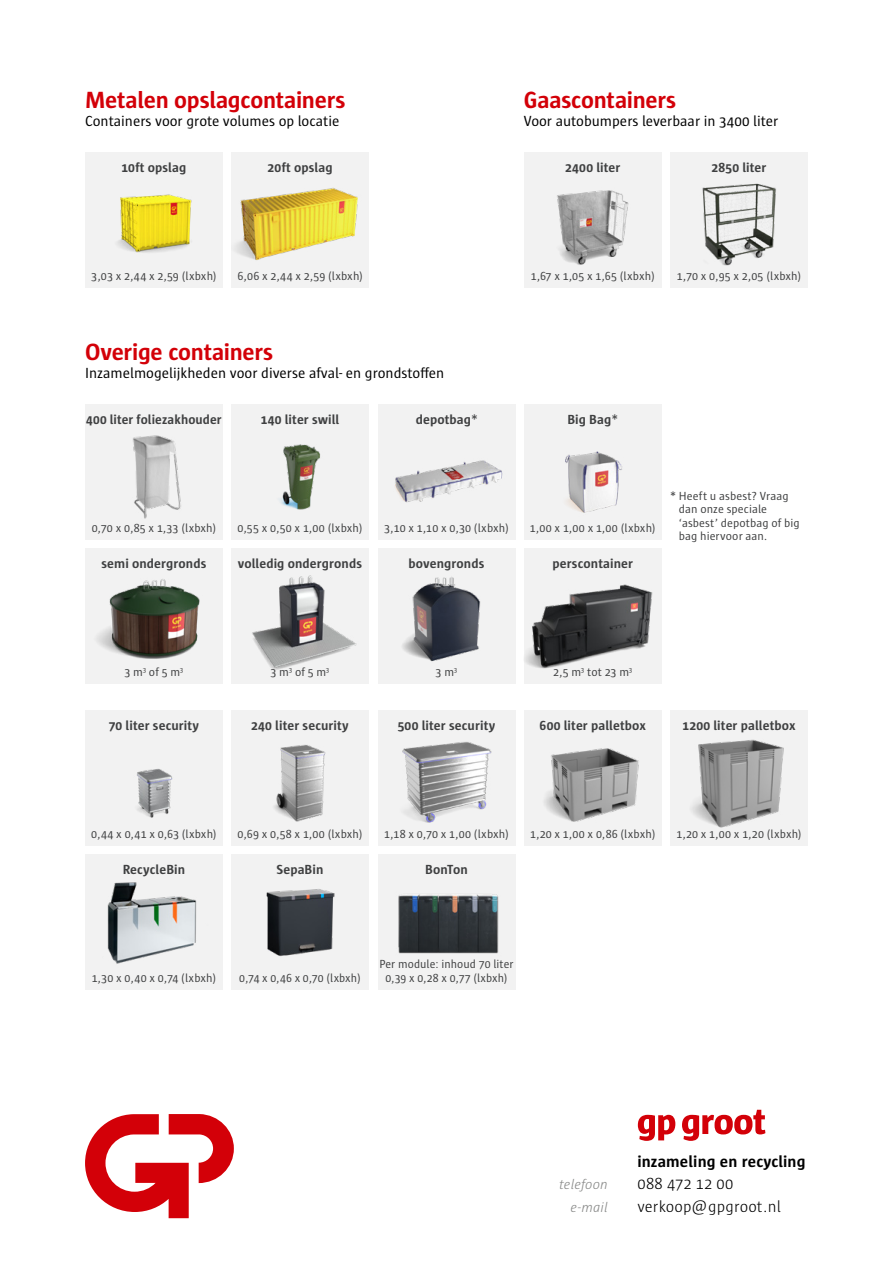
<style>
.page{position:relative;width:893px;height:1263px;background:#fff}
.page>*{position:absolute;margin:0;border:0;box-sizing:border-box;transform-origin:0 0}
.t1{font:700 24px "Sun";letter-spacing:-.01em;color:#d30008}
.t2{font:300 16.5px/22.5px "Sun";letter-spacing:.01em;color:#000}
.t3{font:700 16.5px "Sun";letter-spacing:.01em;color:#000}
.t4{font:15px "Sun";color:#000}
.t5{font:italic 300 14.25px/22.5px "Sun";letter-spacing:.01em;color:#868786;text-align:right}
.t6{font:700 13.5px "Sun";letter-spacing:.005em;color:#3f4041}
.t7{font:12px/13.5px "Sun";letter-spacing:.01em;color:#3f4041;text-align:center}
.t8{font:12px "Sun";letter-spacing:.03em;color:#3f4041}
.s1{font-weight:400}
</style>
<div class="page">
<svg style="left:85px;top:1114px;width:149px;height:104px"></svg>
<svg style="left:638px;top:1115px;width:37px;height:26px"></svg>
<svg style="left:682px;top:1110px;width:83px;height:31px"></svg>
<div style="left:378px;top:405px;width:137px;height:135px;background:#f2f2f2"></div>
<img style="left:395px;top:460px;width:108px;height:43px">
<img style="left:231px;top:405px;width:138px;height:135px">
<img style="left:524px;top:405px;width:138px;height:133px">
<img style="left:524px;top:549px;width:138px;height:135px">
<div style="left:85px;top:153px;width:138px;height:135px;background:#f2f2f2"></div>
<img style="left:117px;top:194px;width:75px;height:59px">
<div style="left:85px;top:405px;width:138px;height:135px;background:#f2f2f2"></div>
<img style="left:133px;top:435px;width:48px;height:84px">
<div style="left:231px;top:549px;width:138px;height:135px;background:#f2f2f2"></div>
<img style="left:252px;top:575px;width:105px;height:95px">
<div style="left:231px;top:153px;width:138px;height:135px;background:#f2f2f2"></div>
<img style="left:235px;top:188px;width:123px;height:73px">
<div style="left:85px;top:549px;width:138px;height:135px;background:#f2f2f2"></div>
<img style="left:97px;top:579px;width:103px;height:80px">
<img style="left:524px;top:153px;width:138px;height:135px">
<div style="left:378px;top:549px;width:137px;height:135px;background:#f2f2f2"></div>
<img style="left:402px;top:577px;width:79px;height:85px">
<img style="left:670px;top:154px;width:138px;height:134px">
<div style="left:378px;top:711px;width:137px;height:135px;background:#f2f2f2"></div>
<img style="left:402px;top:742px;width:90px;height:81px">
<div style="left:85px;top:855px;width:138px;height:135px;background:#f2f2f2"></div>
<img style="left:107px;top:882px;width:90px;height:82px">
<div style="left:231px;top:855px;width:138px;height:135px;background:#f2f2f2"></div>
<img style="left:266px;top:889px;width:69px;height:68px">
<div style="left:378px;top:855px;width:137px;height:135px;background:#f2f2f2"></div>
<img style="left:398px;top:894px;width:101px;height:60px">
<div style="left:524px;top:711px;width:138px;height:135px;background:#f2f2f2"></div>
<img style="left:544px;top:748px;width:95px;height:74px">
<img style="left:85px;top:711px;width:138px;height:133px">
<div style="left:670px;top:711px;width:138px;height:135px;background:#f2f2f2"></div>
<img style="left:691px;top:739px;width:93px;height:89px">
<div style="left:231px;top:711px;width:138px;height:135px;background:#f2f2f2"></div>
<img style="left:274px;top:745px;width:52px;height:77px">
<h1 class="t1" style="left:85px;top:87px;width:262px">Metalen opslagcontainers</h1>
<p class="t4" style="left:85px;top:113px;width:256px">Containers voor grote volumes op locatie</p>
<h1 class="t1" style="left:524px;top:87px;width:154px">Gaascontainers</h1>
<p class="t4" style="left:524px;top:113px;width:256px">Voor autobumpers leverbaar in 3400 liter</p>
<p class="t6" style="left:121px;top:160px;width:67px">10ft opslag</p>
<p class="t6" style="left:268px;top:160px;width:67px">20ft opslag</p>
<p class="t6" style="left:565px;top:160px;width:57px">2400 liter</p>
<p class="t6" style="left:712px;top:160px;width:56px">2850 liter</p>
<p class="t7" style="left:91px;top:269px;width:127px">3,03 x 2,44 x 2,59 (lxbxh)</p>
<p class="t7" style="left:237px;top:269px;width:127px">6,06 x 2,44 x 2,59 (lxbxh)</p>
<p class="t7" style="left:531px;top:269px;width:125px">1,67 x 1,05 x 1,65 (lxbxh)</p>
<p class="t7" style="left:677px;top:269px;width:126px">1,70 x 0,95 x 2,05 (lxbxh)</p>
<h1 class="t1" style="left:85px;top:339px;width:190px">Overige containers</h1>
<p class="t4" style="left:85px;top:365px;width:361px">Inzamelmogelijkheden voor diverse afval- en grondstoffen</p>
<p class="t6" style="left:86px;top:412px;width:137px">400 liter foliezakhouder</p>
<p class="t6" style="left:261px;top:412px;width:80px">140 liter swill</p>
<p class="t6" style="left:416px;top:412px;width:64px">depotbag<span class="s1">*</span></p>
<p class="t6" style="left:567px;top:412px;width:52px">Big Bag<span class="s1">*</span></p>
<p class="t7" style="left:92px;top:521px;width:126px">0,70 x 0,85 x 1,33 (lxbxh)</p>
<p class="t6" style="left:101px;top:556px;width:106px">semi ondergronds</p>
<p class="t7" style="left:237px;top:521px;width:127px">0,55 x 0,50 x 1,00 (lxbxh)</p>
<p class="t6" style="left:238px;top:556px;width:126px">volledig ondergronds</p>
<p class="t7" style="left:384px;top:521px;width:126px">3,10 x 1,10 x 0,30 (lxbxh)</p>
<p class="t6" style="left:409px;top:556px;width:77px">bovengronds</p>
<p class="t8" style="left:530px;top:521px;width:127px">1,00 x 1,00 x 1,00 (lxbxh)</p>
<p class="t6" style="left:552px;top:556px;width:82px">perscontainer</p>
<p class="t7" style="left:679px;top:489px;width:122px;text-align:left;text-indent:-9px">* Heeft u asbest? Vraag dan onze speciale ‘asbest’ depotbag of big bag hiervoor aan.</p>
<p class="t7" style="left:124px;top:665px;width:60px">3 m<sup>3</sup> of 5 m<sup>3</sup></p>
<p class="t6" style="left:109px;top:718px;width:92px">70 liter security</p>
<p class="t7" style="left:271px;top:665px;width:60px">3 m<sup>3</sup> of 5 m<sup>3</sup></p>
<p class="t6" style="left:251px;top:718px;width:99px">240 liter security</p>
<p class="t7" style="left:436px;top:665px;width:23px">3 m<sup>3</sup></p>
<p class="t6" style="left:398px;top:718px;width:99px">500 liter security</p>
<p class="t7" style="left:553px;top:665px;width:81px">2,5 m<sup>3</sup> tot 23 m<sup>3</sup></p>
<p class="t6" style="left:540px;top:718px;width:108px">600 liter palletbox</p>
<p class="t6" style="left:682px;top:718px;width:115px">1200 liter palletbox</p>
<p class="t7" style="left:91px;top:827px;width:127px">0,44 x 0,41 x 0,63 (lxbxh)</p>
<p class="t6" style="left:123px;top:862px;width:64px">RecycleBin</p>
<p class="t7" style="left:237px;top:827px;width:127px">0,69 x 0,58 x 1,00 (lxbxh)</p>
<p class="t6" style="left:276px;top:862px;width:49px">SepaBin</p>
<p class="t7" style="left:384px;top:827px;width:126px">1,18 x 0,70 x 1,00 (lxbxh)</p>
<p class="t6" style="left:425px;top:862px;width:44px">BonTon</p>
<p class="t7" style="left:530px;top:827px;width:127px">1,20 x 1,00 x 0,86 (lxbxh)</p>
<p class="t7" style="left:676px;top:827px;width:127px">1,20 x 1,00 x 1,20 (lxbxh)</p>
<p class="t7" style="left:92px;top:971px;width:126px">1,30 x 0,40 x 0,74 (lxbxh)</p>
<p class="t7" style="left:239px;top:971px;width:123px">0,74 x 0,46 x 0,70 (lxbxh)</p>
<p class="t7" style="left:379px;top:957px;width:136px">Per module: inhoud 70 liter<br>0,39 x 0,28 x 0,77 (lxbxh)</p>
<p class="t5" style="left:559px;top:1173px;width:50px">telefoon e-mail</p>
<h2 class="t3" style="left:637px;top:1152px;width:170px">inzameling en recycling</h2>
<h2 class="t2" style="left:637px;top:1172px;width:145px">088 472 12 00 verkoop@gpgroot.nl</h2>
</div>
